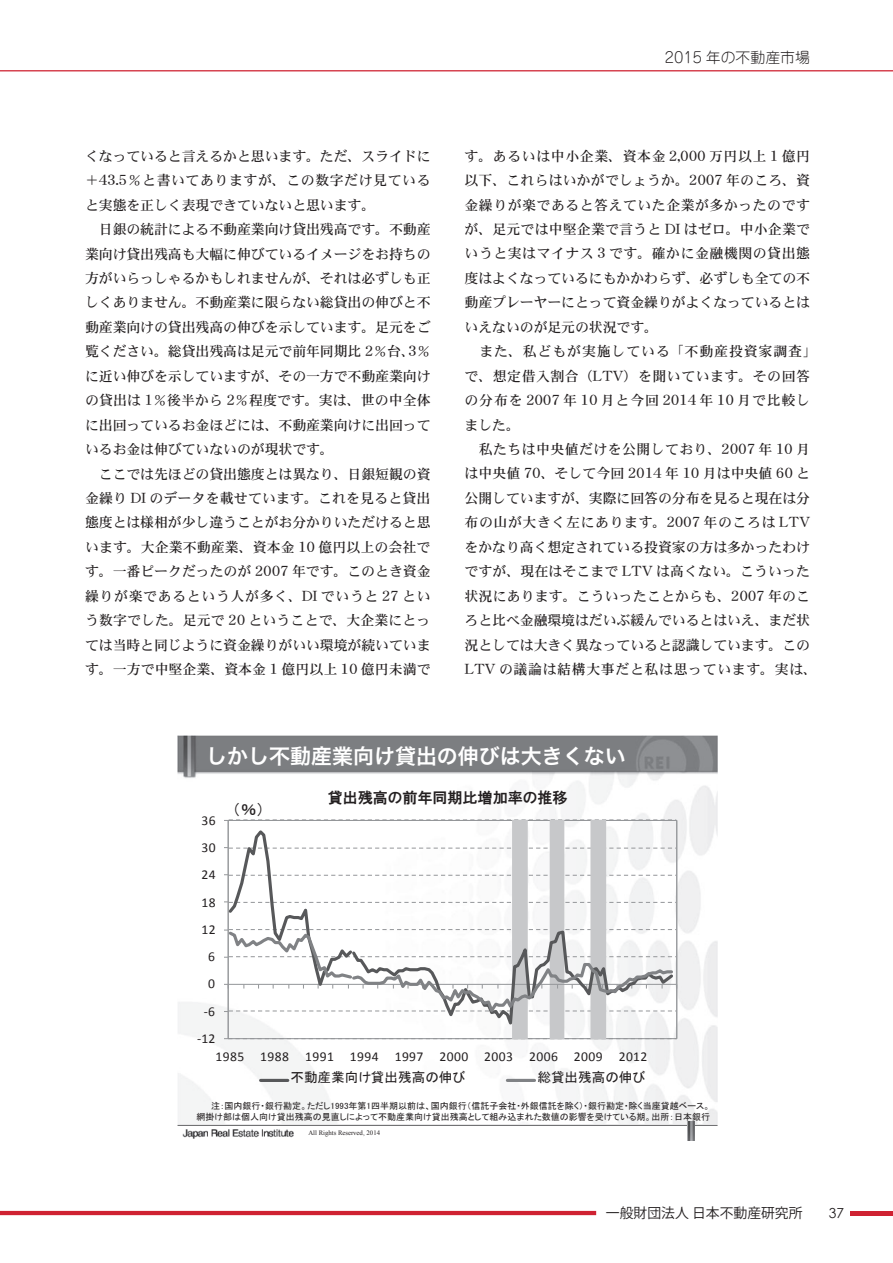
<style>
.page{position:relative;width:893px;height:1263px;background:#fff}
.page>*{position:absolute;margin:0;border:0;box-sizing:border-box;transform-origin:0 0}
.t1{font:21px "Hira Kaku Pro W6";color:#fff}
.t2{font:15.6px "MS P Gothic";color:#231f20}
.t3{font:15px "HGP Gothic E";color:#231f20}
.t4{font:300 14.85px "Jun 101 Pro";color:#231f20}
.t5{font:13.8px/24.5px "DFHS Mincho W5 WINP RKSJ H";color:#231f20}
.t6{font:13.8px "Koz Go Pro";color:#231f20}
.t7{font:13.8px "Century Gothic";color:#231f20}
.t8{font:13.5px "Calibri";letter-spacing:.03em;color:#231f20}
.t9{font:13.5px "MS P Gothic";color:#231f20}
.t10{font:9px/10.8px "MS P Gothic";color:#231f20;text-align:right}
.t11{font:6.75px "Times New Roman";color:#231f20}
</style>
<div class="page">
<hr style="left:850px;top:1211px;width:43px;height:4px;background:#cf2232">
<hr style="left:0;top:1211px;width:596px;height:4px;background:#cf2232">
<hr style="left:0;top:70px;width:893px;height:1px;background:#cf2232">
<img style="left:178px;top:736px;width:540px;height:389px">
<img style="left:182px;top:1126px;width:513px;height:15px">
<hr style="left:178px;top:1125px;width:540px;height:1px;background:#5c5c5f">
<img style="left:688px;top:1121px;width:6px;height:20px">
<hr style="left:602px;top:820px;width:4px;height:219px;background:#c7c8ca">
<hr style="left:598px;top:820px;width:4px;height:219px;background:#c7c8ca">
<hr style="left:595px;top:820px;width:3px;height:219px;background:#c7c8ca">
<div style="left:590px;top:820px;width:5px;height:219px;background:#c7c8ca"></div>
<hr style="left:561px;top:820px;width:3px;height:219px;background:#c7c8ca">
<hr style="left:557px;top:820px;width:4px;height:219px;background:#c7c8ca">
<hr style="left:554px;top:820px;width:3px;height:219px;background:#c7c8ca">
<hr style="left:550px;top:820px;width:4px;height:219px;background:#c7c8ca">
<hr style="left:524px;top:820px;width:4px;height:219px;background:#c7c8ca">
<hr style="left:520px;top:820px;width:4px;height:219px;background:#c7c8ca">
<hr style="left:516px;top:820px;width:4px;height:219px;background:#c7c8ca">
<hr style="left:512px;top:820px;width:4px;height:219px;background:#c7c8ca">
<hr style="left:676px;top:820px;width:1px;height:219px;background:#989a9d">
<hr style="left:228px;top:820px;width:1px;height:219px;background:#989a9d">
<svg style="left:224px;top:1038px;width:452px;height:1px"></svg>
<svg style="left:224px;top:819px;width:452px;height:2px"></svg>
<svg style="left:229px;top:827px;width:447px;height:210px"></svg>
<svg style="left:224px;top:929px;width:452px;height:88px"></svg>
<hr style="left:261px;top:1079px;width:27px;height:3px;background:#57585a">
<hr style="left:507px;top:1079px;width:28px;height:3px;background:#808285">
<p class="t4" style="left:665px;top:46px;width:147px">2015 年の不動産市場</p>
<p class="t5" style="left:85px;top:144px;width:347px">くなっていると言えるかと思います。ただ、スライドに＋43.5％と書いてありますが、この数字だけ見ていると実態を正しく表現できていないと思います。<br>　日銀の統計による不動産業向け貸出残高です。不動産業向け貸出残高も大幅に伸びているイメージをお持ちの方がいらっしゃるかもしれませんが、それは必ずしも正しくありません。不動産業に限らない総貸出の伸びと不動産業向けの貸出残高の伸びを示しています。足元をご覧ください。総貸出残高は足元で前年同期比 2％台、3％に近い伸びを示していますが、その一方で不動産業向けの貸出は 1％後半から 2％程度です。実は、世の中全体に出回っているお金ほどには、不動産業向けに出回っているお金は伸びていないのが現状です。<br>　ここでは先ほどの貸出態度とは異なり、日銀短観の資金繰り DI のデータを載せています。これを見ると貸出態度とは様相が少し違うことがお分かりいただけると思います。大企業不動産業、資本金 10 億円以上の会社です。一番ピークだったのが 2007 年です。このとき資金繰りが楽であるという人が多く、DI でいうと 27 という数字でした。足元で 20 ということで、大企業にとっては当時と同じように資金繰りがいい環境が続いています。一方で中堅企業、資本金 1 億円以上 10 億円未満で</p>
<p class="t5" style="left:465px;top:143px;width:354px">す。あるいは中小企業、資本金 2,000 万円以上 1 億円以下、これらはいかがでしょうか。2007 年のころ、資金繰りが楽であると答えていた企業が多かったのですが、足元では中堅企業で言うと DI はゼロ。中小企業でいうと実はマイナス 3 です。確かに金融機関の貸出態度はよくなっているにもかかわらず、必ずしも全ての不動産プレーヤーにとって資金繰りがよくなっているとはいえないのが足元の状況です。<br>　また、私どもが実施している「不動産投資家調査」で、想定借入割合（LTV）を聞いています。その回答の分布を 2007 年 10 月と今回 2014 年 10 月で比較しました。<br>　私たちは中央値だけを公開しており、2007 年 10 月は中央値 70、そして今回 2014 年 10 月は中央値 60 と公開していますが、実際に回答の分布を見ると現在は分布の山が大きく左にあります。2007 年のころは LTVをかなり高く想定されている投資家の方は多かったわけですが、現在はそこまで LTV は高くない。こういった状況にあります。こういったことからも、2007 年のころと比べ金融環境はだいぶ緩んでいるとはいえ、まだ状況としては大きく異なっていると認識しています。この<br>LTV の議論は結構大事だと私は思っています。実は、</p>
<h1 class="t1" style="left:206px;top:737px;width:421px">しかし不動産業向け貸出の伸びは大きくない</h1>
<p class="t3" style="left:328px;top:790px;width:241px">貸出残高の前年同期比増加率の推移</p>
<p class="t2" style="left:232px;top:801px;width:33px">（％）</p>
<p class="t8" style="left:201px;top:812px;width:16px">36</p>
<p class="t8" style="left:201px;top:839px;width:16px">30</p>
<p class="t8" style="left:201px;top:866px;width:16px">24</p>
<p class="t8" style="left:201px;top:893px;width:16px">18</p>
<p class="t8" style="left:201px;top:921px;width:16px">12</p>
<p class="t8" style="left:208px;top:948px;width:8px">6</p>
<p class="t8" style="left:208px;top:975px;width:8px">0</p>
<p class="t8" style="left:204px;top:1003px;width:13px">-6</p>
<p class="t8" style="left:197px;top:1030px;width:20px">-12</p>
<p class="t8" style="left:215px;top:1048px;width:433px">1985 1988 1991 1994 1997 2000 2003 2006 2009 2012</p>
<p class="t9" style="left:290px;top:1071px;width:177px">不動産業向け貸出残高の伸び</p>
<p class="t9" style="left:537px;top:1071px;width:110px">総貸出残高の伸び</p>
<p class="t10" style="left:197px;top:1100px;width:515px">注：国内銀行・銀行勘定。ただし1993年第1四半期以前は、国内銀行（信託子会社・外銀信託を除く）・銀行勘定・除く当座貸越ベース。<br>網掛け部は個人向け貸出残高の見直しによって不動産業向け貸出残高として組み込まれた数値の影響を受けている期。出所：日本銀行</p>
<p class="t11" style="left:308px;top:1128px;width:73px">All Rights Reserved, 2014</p>
<p class="t6" style="left:606px;top:1204px;width:198px">一般財団法人 日本不動産研究所</p>
<p class="t7" style="left:829px;top:1203px;width:17px">37</p>
</div>
